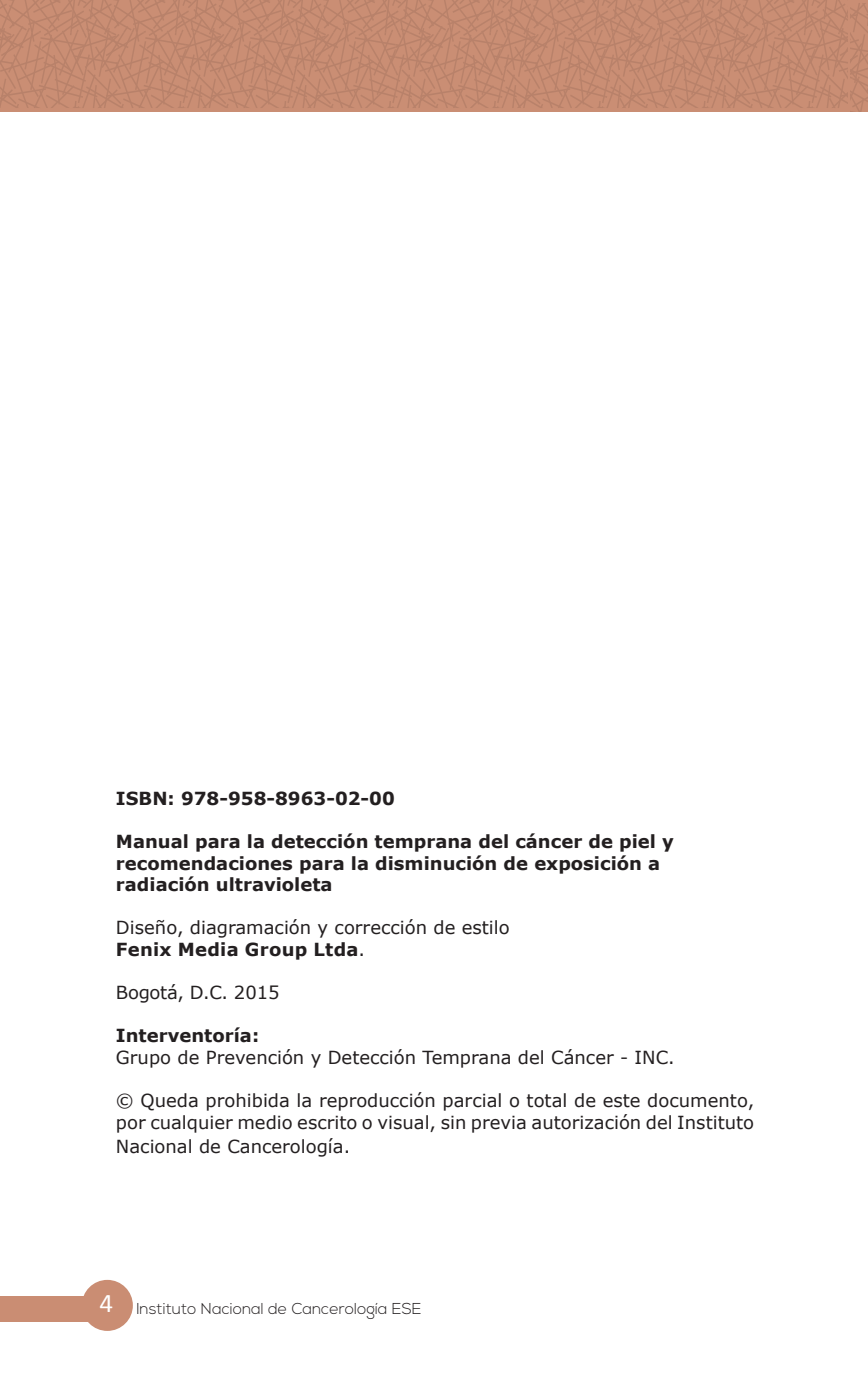
<style>
.page{position:relative;width:868px;height:1378px;background:#fff}
.page>*{position:absolute;margin:0;border:0;box-sizing:border-box;transform-origin:0 0}
.t1{font:18px/21.6px "Verdana";color:#231f20}
.t2{font:700 18px/21.6px "Verdana";color:#231f20}
.t3{font:300 15.75px "Nexa";color:#231f20}
.s1{font-weight:700}
.s2{font-family:"Calibri";font-weight:400;font-size:27px;color:#fff}
</style>
<div class="page">
<div style="left:848px;top:0;width:19px;height:111px;background:#ca8e74"></div>
<svg style="left:850px;top:3px;width:17px;height:108px"></svg>
<div style="left:0;top:1295px;width:116px;height:26px;background:#ca8d73"></div>
<div style="left:82px;top:1280px;width:51px;height:51px;background:#ca8d73;border-radius:50%"></div>
<div style="left:0;top:0;width:848px;height:111px;background:#ca8e74"></div>
<svg style="left:0;top:0;width:847px;height:108px"></svg>
<p class="t2" style="left:116px;top:787px;width:280px">ISBN: 978-958-8963-02-00</p>
<p class="t2" style="left:116px;top:830px;width:559px">Manual para la detección temprana del cáncer de piel y recomendaciones para la disminución de exposición a radiación ultravioleta</p>
<p class="t1" style="left:116px;top:917px;width:395px">Diseño, diagramación y corrección de estilo<br><span class="s1">Fenix Media Group Ltda</span>.</p>
<p class="t1" style="left:116px;top:981px;width:165px">Bogotá, D.C. 2015</p>
<p class="t2" style="left:116px;top:1024px;width:145px">Interventoría:</p>
<p class="t1" style="left:116px;top:1046px;width:560px">Grupo de Prevención y Detección Temprana del Cáncer - INC.</p>
<p class="t1" style="left:116px;top:1089px;width:639px">© Queda prohibida la reproducción parcial o total de este documento, por cualquier medio escrito o visual, sin previa autorización del Instituto</p>
<p class="t1" style="left:116px;top:1135px;width:236px">Nacional de Cancerología.</p>
<p class="t3" style="left:100px;top:1299px;width:323px"><span class="s2">4</span> Instituto Nacional de Cancerología ESE</p>
</div>
